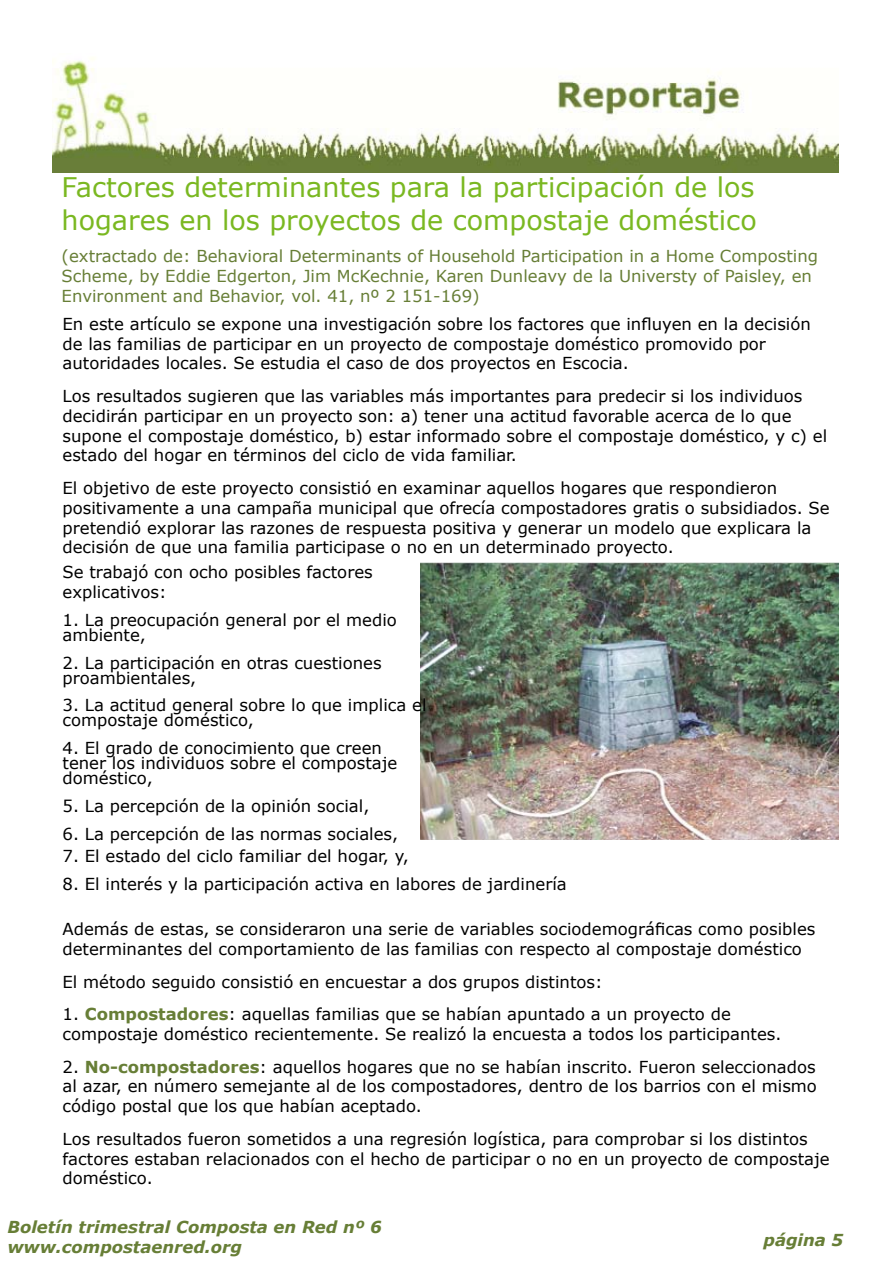
<style>
.page{position:relative;width:893px;height:1263px;background:#fff}
.page>*{position:absolute;margin:0;border:0;box-sizing:border-box;transform-origin:0 0}
.t1{font:27px/32.4px "Verdana";color:#7ab821}
.t2{font:16.5px/19.8px "Verdana";color:#000}
.t3{font:16.5px/19.8px "Verdana";color:#677e36}
.t4{font:italic 700 16.5px/19.8px "Verdana";color:#677e36}
.s1{font-weight:700;color:#677e36}
</style>
<div class="page">
<img style="left:53px;top:58px;width:785px;height:115px">
<img style="left:421px;top:563px;width:418px;height:276px">
<h1 class="t1" style="left:62px;top:170px;width:697px">Factores determinantes para la participación de los hogares en los proyectos de compostaje doméstico</h1>
<p class="t3" style="left:62px;top:246px;width:758px">(extractado de: Behavioral Determinants of Household Participation in a Home Composting<br>Scheme, by Eddie Edgerton, Jim McKechnie, Karen Dunleavy de la Universty of Paisley, en<br>Environment and Behavior, vol. 41, nº 2 151-169)</p>
<p class="t2" style="left:62px;top:313px;width:750px">En este artículo se expone una investigación sobre los factores que influyen en la decisión de las familias de participar en un proyecto de compostaje doméstico promovido por autoridades locales. Se estudia el caso de dos proyectos en Escocia.</p>
<p class="t2" style="left:62px;top:385px;width:766px">Los resultados sugieren que las variables más importantes para predecir si los individuos decidirán participar en un proyecto son: a) tener una actitud favorable acerca de lo que supone el compostaje doméstico, b) estar informado sobre el compostaje doméstico, y c) el estado del hogar en términos del ciclo de vida familiar.</p>
<p class="t2" style="left:62px;top:477px;width:769px">El objetivo de este proyecto consistió en examinar aquellos hogares que respondieron positivamente a una campaña municipal que ofrecía compostadores gratis o subsidiados. Se pretendió explorar las razones de respuesta positiva y generar un modelo que explicara la decisión de que una familia participase o no en un determinado proyecto.</p>
<p class="t2" style="left:63px;top:562px;width:312px">Se trabajó con ocho posibles factores explicativos:</p>
<p class="t2" style="left:63px;top:612px;width:336px;line-height:15px">1. La preocupación general por el medio ambiente,</p>
<p class="t2" style="left:63px;top:654px;width:321px;line-height:15px">2. La participación en otras cuestiones proambientales,</p>
<p class="t2" style="left:63px;top:697px;width:365px;line-height:15px">3. La actitud general sobre lo que implica el compostaje doméstico,</p>
<p class="t2" style="left:63px;top:740px;width:336px;line-height:15px">4. El grado de conocimiento que creen tener los individuos sobre el compostaje doméstico,</p>
<p class="t2" style="left:63px;top:795px;width:308px">5. La percepción de la opinión social,</p>
<p class="t2" style="left:63px;top:823px;width:337px">6. La percepción de las normas sociales,</p>
<p class="t2" style="left:63px;top:845px;width:348px">7. El estado del ciclo familiar del hogar, y,</p>
<p class="t2" style="left:63px;top:873px;width:506px">8. El interés y la participación activa en labores de jardinería</p>
<p class="t2" style="left:63px;top:919px;width:754px">Además de estas, se consideraron una serie de variables sociodemográficas como posibles determinantes del comportamiento de las familias con respecto al compostaje doméstico</p>
<p class="t2" style="left:63px;top:971px;width:542px">El método seguido consistió en encuestar a dos grupos distintos:</p>
<p class="t2" style="left:63px;top:1004px;width:720px">1. <span class="s1">Compostadores</span>: aquellas familias que se habían apuntado a un proyecto de compostaje doméstico recientemente. Se realizó la encuesta a todos los participantes.</p>
<p class="t2" style="left:63px;top:1056px;width:756px;text-align:justify">2. <span class="s1">No-compostadores</span>: aquellos hogares que no se habían inscrito. Fueron seleccionados al azar, en número semejante al de los compostadores, dentro de los barrios con el mismo código postal que los que habían aceptado.</p>
<p class="t2" style="left:63px;top:1128px;width:769px">Los resultados fueron sometidos a una regresión logística, para comprobar si los distintos factores estaban relacionados con el hecho de participar o no en un proyecto de compostaje doméstico.</p>
<p class="t4" style="left:7px;top:1216px;width:376px">Boletín trimestral Composta en Red nº 6 www.compostaenred.org</p>
<p class="t4" style="left:763px;top:1229px;width:81px">página 5</p>
</div>
